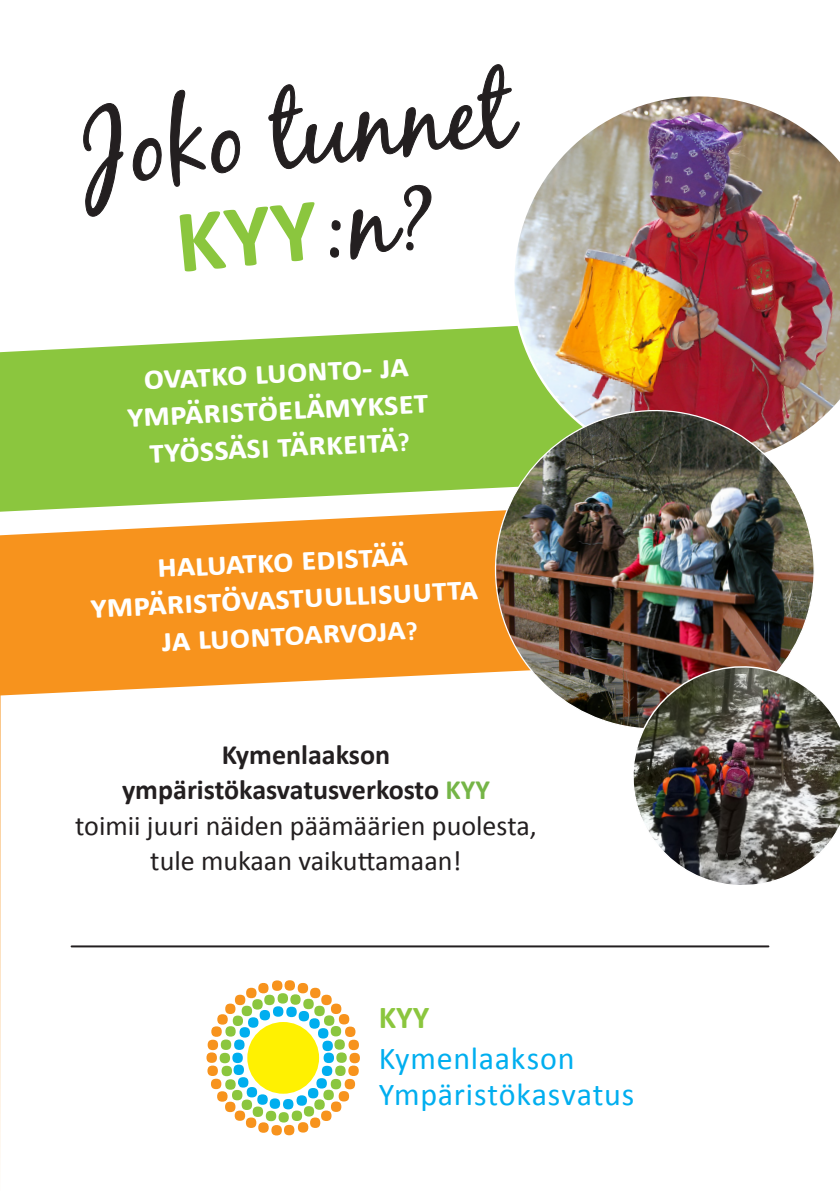
<style>
.page{position:relative;width:840px;height:1191px;background:#fff}
.page>*{position:absolute;margin:0;border:0;box-sizing:border-box;transform-origin:0 0}
.t1{font:103.2px "Black Jack";color:#231f20}
.t2{font:700 89.8px "Calibri";color:#8bc63e}
.t3{font:700 34px/37px "Calibri";color:#fff;text-align:center}
.t4{font:32px/35.6px "Calibri";color:#00aeef}
.t5{font:700 32px "Calibri";color:#8bc63e}
.t6{font:28px/35.4px "Calibri";color:#231f20;text-align:center}
.s1{font-family:"Black Jack";font-weight:400;font-size:103.2px;color:#231f20}
.s2{font-family:"Black Jack";font-weight:400;font-size:82.2px;color:#231f20}
.s3{font-size:26.2px}
.s4{font-weight:700}
.s5{font-weight:700;color:#75b547}
</style>
<div class="page">
<hr style="left:0;top:692px;width:1px;height:499px;background:#f7931d">
<svg style="left:206px;top:980px;width:154px;height:155px"></svg>
<svg style="left:0;top:327px;width:486px;height:177px;background:#97cb52"></svg>
<svg style="left:83px;top:103px;width:40px;height:114px"></svg>
<svg style="left:132px;top:138px;width:30px;height:43px"></svg>
<svg style="left:170px;top:90px;width:35px;height:96px"></svg>
<svg style="left:211px;top:130px;width:29px;height:43px"></svg>
<svg style="left:268px;top:64px;width:236px;height:106px"></svg>
<svg style="left:330px;top:220px;width:10px;height:37px"></svg>
<svg style="left:350px;top:185px;width:82px;height:75px"></svg>
<svg style="left:0;top:504px;width:483px;height:191px;background:#f7a33f"></svg>
<img style="left:486px;top:69px;width:353px;height:346px">
<img style="left:483px;top:398px;width:342px;height:328px">
<img style="left:626px;top:660px;width:213px;height:225px">
<hr style="left:71px;top:945px;width:697px;height:2px;background:#231f20">
<h1 class="t1" style="left:74px;top:90px;width:434px;rotate:-6deg">Joko tunnet</h1>
<h2 class="t2" style="left:170px;top:186px;width:262px;rotate:-6deg">KYY<span class="s1">:n</span><span class="s2">?</span></h2>
<p class="t3" style="left:124px;top:361px;width:303px;rotate:-3deg">ovatko luonto- ja ympäristöelämykset työssäsi tärkeitä<span class="s3">?</span></p>
<p class="t3" style="left:88px;top:551px;width:389px;rotate:-3deg">haluatko edistää ympäristövastuullisuutta ja luontoarvoja<span class="s3">?</span></p>
<p class="t6" style="left:75px;top:737px;width:463px"><span class="s4">Kymenlaakson ympäristökasvatusverkosto</span> <span class="s5">KYY<br></span>toimii juuri näiden päämäärien puolesta, tule mukaan vaikuttamaan!</p>
<p class="t5" style="left:378px;top:997px;width:52px">KYY</p>
<p class="t4" style="left:378px;top:1041px;width:257px">Kymenlaakson<br>Ympäristökasvatus</p>
</div>
